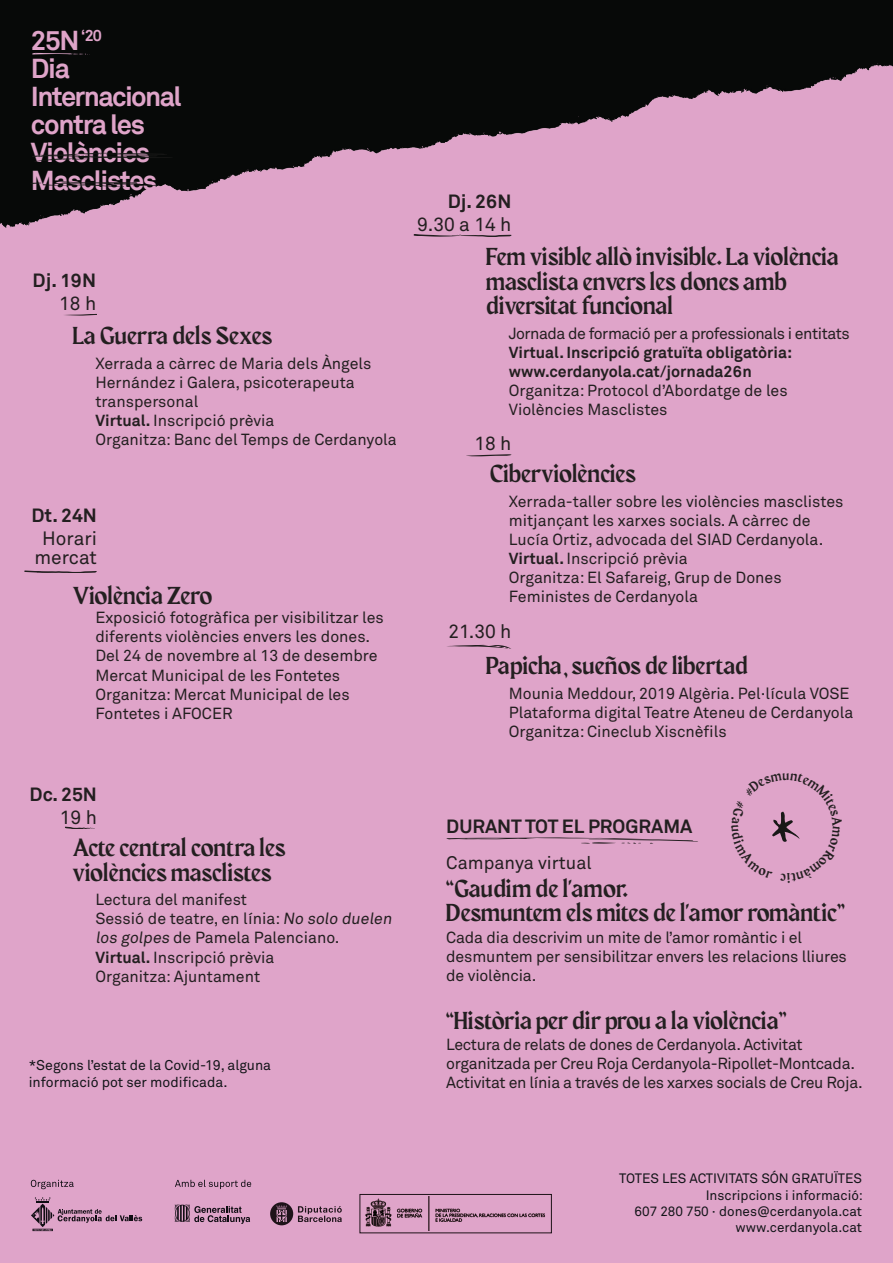
<style>
.page{position:relative;width:893px;height:1263px;background:#dfa4c9}
.page>*{position:absolute;margin:0;border:0;box-sizing:border-box;transform-origin:0 0}
.t1{font:700 27.3px/27.9px "Akkurat";letter-spacing:-.05em;color:#dfa4c9}
.t2{font:23.85px/24.3px "Maragsa";color:#231f20}
.t3{font:700 19.2px "Akkurat";color:#231f20}
.t4{font:19.2px/19.5px "Akkurat";color:#231f20;text-align:center}
.t5{font:18.15px "Akkurat";color:#231f20}
.t6{font:15.9px/19.2px "Akkurat";color:#231f20}
.t7{font:15.9px/19.2px "Akkurat";letter-spacing:-.02em;color:#231f20}
.t8{font:700 15.9px "Akkurat";color:#231f20}
.t9{font:15.9px "Akkurat";letter-spacing:-.03em;color:#231f20}
.t10{font:14.1px/17px "Akkurat";color:#131519}
.t11{font:13.5px "Akkurat";color:#131519}
.s1{font-weight:700}
</style>
<div class="page">
<img style="left:0;top:0;width:893px;height:314px">
<svg style="left:28px;top:181px;width:132px;height:6px"></svg>
<svg style="left:32px;top:52px;width:58px;height:3px"></svg>
<svg style="left:31px;top:152px;width:142px;height:10px"></svg>
<svg style="left:447px;top:644px;width:64px;height:5px"></svg>
<svg style="left:466px;top:454px;width:46px;height:3px"></svg>
<svg style="left:446px;top:837px;width:252px;height:7px"></svg>
<svg style="left:64px;top:314px;width:33px;height:2px"></svg>
<svg style="left:65px;top:827px;width:30px;height:2px"></svg>
<svg style="left:414px;top:234px;width:97px;height:3px"></svg>
<svg style="left:24px;top:570px;width:73px;height:3px"></svg>
<svg style="left:31px;top:1197px;width:111px;height:34px"></svg>
<svg style="left:270px;top:1202px;width:72px;height:23px"></svg>
<svg style="left:31px;top:1180px;width:43px;height:9px"></svg>
<svg style="left:175px;top:1180px;width:76px;height:9px"></svg>
<img style="left:365px;top:1197px;width:180px;height:33px">
<div style="left:360px;top:1194px;width:192px;height:39px;border:1px solid #231f20"></div>
<svg style="left:175px;top:1204px;width:75px;height:20px"></svg>
<svg style="left:772px;top:811px;width:28px;height:31px"></svg>
<h1 class="t1" style="left:31px;top:27px;width:152px">25N <sup>‘20<br></sup>Dia<br>Internacional contra les<br>Violències<br>Masclistes</h1>
<p class="t3" style="left:33px;top:268px;width:65px">Dj. 19N</p>
<p class="t4" style="left:59px;top:294px;width:39px">18 h</p>
<p class="t2" style="left:73px;top:323px;width:201px">La Guerra dels Sexes</p>
<p class="t6" style="left:95px;top:354px;width:278px">Xerrada a càrrec de Maria dels Àngels<br>Hernández i Galera, psicoterapeuta transpersonal</p>
<p class="t6" style="left:95px;top:411px;width:181px"><span class="s1">Virtual.</span> Inscripció prèvia</p>
<p class="t6" style="left:95px;top:430px;width:303px">Organitza: Banc del Temps de Cerdanyola</p>
<p class="t3" style="left:31px;top:503px;width:67px">Dt. 24N</p>
<p class="t4" style="left:34px;top:529px;width:64px">Horari mercat</p>
<p class="t2" style="left:73px;top:583px;width:141px">Violència Zero</p>
<p class="t6" style="left:95px;top:608px;width:290px">Exposició fotogràfica per visibilitzar les diferents violències envers les dones.</p>
<p class="t6" style="left:95px;top:647px;width:284px">Del 24 de novembre al 13 de desembre</p>
<p class="t6" style="left:95px;top:666px;width:246px">Mercat Municipal de les Fontetes</p>
<p class="t6" style="left:95px;top:685px;width:256px">Organitza: Mercat Municipal de les<br>Fontetes i AFOCER</p>
<p class="t3" style="left:30px;top:782px;width:69px">Dc. 25N</p>
<p class="t4" style="left:60px;top:808px;width:39px">19 h</p>
<p class="t2" style="left:73px;top:835px;width:214px">Acte central contra les</p>
<p class="t2" style="left:73px;top:859px;width:200px">violències masclistes</p>
<p class="t6" style="left:95px;top:890px;width:153px">Lectura del manifest</p>
<p class="t6" style="left:95px;top:909px;width:300px">Sessió de teatre, en línia: No solo duelen los golpes de Pamela Palenciano.</p>
<p class="t6" style="left:95px;top:948px;width:181px"><span class="s1">Virtual.</span> Inscripció prèvia</p>
<p class="t6" style="left:95px;top:967px;width:166px">Organitza: Ajuntament</p>
<p class="t10" style="left:29px;top:1057px;width:244px">*Segons l’estat de la Covid-19, alguna informació pot ser modificada.</p>
<p class="t3" style="left:448px;top:189px;width:65px">Dj. 26N</p>
<p class="t4" style="left:417px;top:215px;width:96px">9.30 a 14 h</p>
<p class="t2" style="left:486px;top:244px;width:354px">Fem visible allò invisible. La violència masclista envers les dones amb diversitat funcional</p>
<p class="t9" style="left:509px;top:324px;width:342px">Jornada de formació per a professionals i entitats</p>
<p class="t8" style="left:509px;top:342px;width:285px">Virtual. Inscripció gratuïta obligatòria:</p>
<p class="t8" style="left:509px;top:361px;width:245px">www.cerdanyola.cat/jornada26n</p>
<p class="t6" style="left:509px;top:381px;width:280px">Organitza: Protocol d’Abordatge de les<br>Violències Masclistes</p>
<p class="t4" style="left:474px;top:434px;width:39px">18 h</p>
<p class="t2" style="left:490px;top:461px;width:148px">Ciberviolències</p>
<p class="t6" style="left:509px;top:492px;width:336px">Xerrada-taller sobre les violències masclistes mitjançant les xarxes socials. A càrrec de<br>Lucía Ortiz, advocada del SIAD Cerdanyola.</p>
<p class="t6" style="left:509px;top:549px;width:181px"><span class="s1">Virtual.</span> Inscripció prèvia</p>
<p class="t6" style="left:509px;top:568px;width:274px">Organitza: El Safareig, Grup de Dones<br>Feministes de Cerdanyola</p>
<p class="t4" style="left:449px;top:622px;width:64px">21.30 h</p>
<p class="t2" style="left:486px;top:653px;width:263px">Papicha, sueños de libertad</p>
<p class="t6" style="left:509px;top:684px;width:342px">Mounia Meddour, 2019 Algèria. Pel·lícula VOSE</p>
<p class="t6" style="left:509px;top:703px;width:346px">Plataforma digital Teatre Ateneu de Cerdanyola</p>
<p class="t6" style="left:509px;top:722px;width:219px">Organitza: Cineclub Xiscnèfils</p>
<p class="t3" style="left:446px;top:814px;width:248px">DURANT TOT EL PROGRAMA</p>
<p class="t5" style="left:446px;top:851px;width:147px">Campanya virtual</p>
<p class="t2" style="left:446px;top:876px;width:183px">“Gaudim de l'amor.</p>
<p class="t2" style="left:446px;top:900px;width:400px">Desmuntem els mites de l'amor romàntic”</p>
<p class="t6" style="left:446px;top:928px;width:402px">Cada dia descrivim un mite de l’amor romàntic i el desmuntem per sensibilitzar envers les relacions lliures de violència.</p>
<p class="t2" style="left:446px;top:1007px;width:342px">“Història per dir prou a la violència”</p>
<p class="t7" style="left:446px;top:1035px;width:418px">Lectura de relats de dones de Cerdanyola. Activitat organitzada per Creu Roja Cerdanyola-Ripollet-Montcada.<br>Activitat en línia a través de les xarxes socials de Creu Roja.</p>
<p class="t11" style="left:619px;top:1171px;width:245px">TOTES LES ACTIVITATS SÓN GRATUÏTES</p>
<p class="t11" style="left:706px;top:1187px;width:159px">Inscripcions i informació:</p>
<p class="t11" style="left:634px;top:1203px;width:229px">607 280 750 · dones@cerdanyola.cat</p>
<p class="t11" style="left:735px;top:1219px;width:128px">www.cerdanyola.cat</p>
</div>
